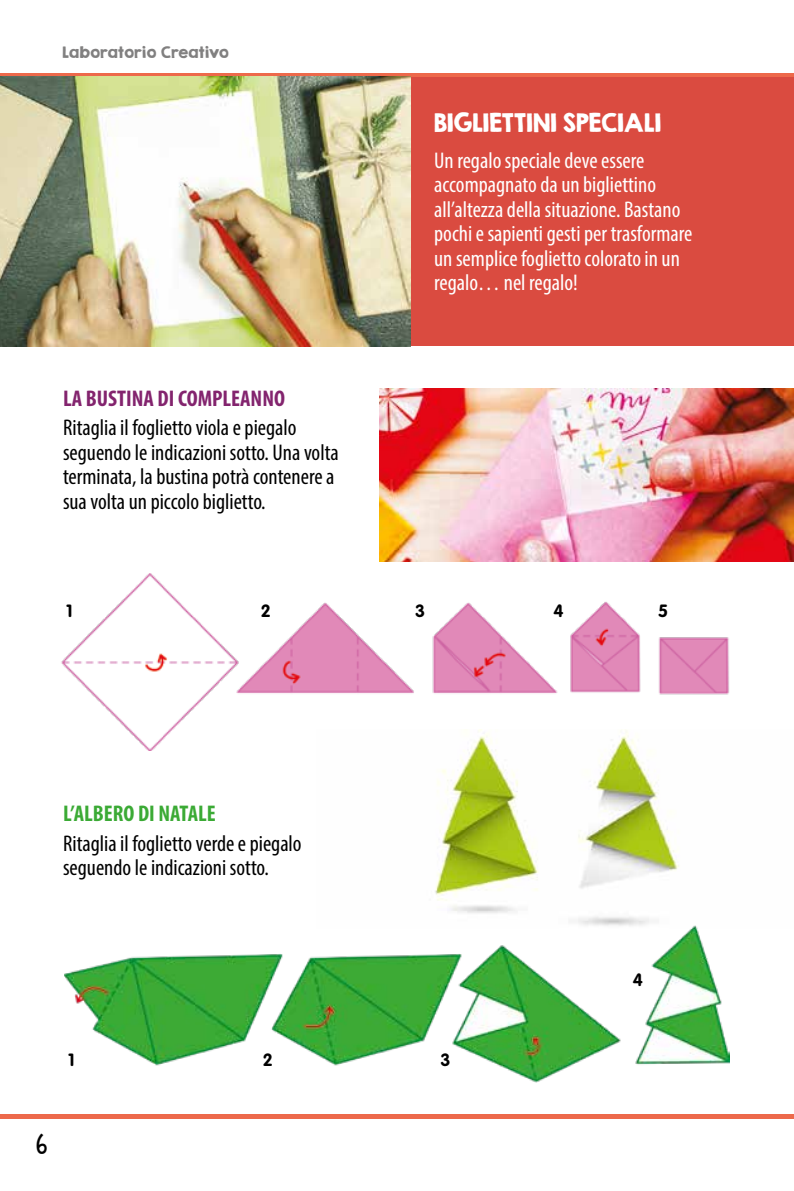
<style>
.page{position:relative;width:794px;height:1191px;background:#fff}
.page>*{position:absolute;margin:0;border:0;box-sizing:border-box;transform-origin:0 0}
.t1{font:condensed 22.75px/24.5px "Myriad Pro";color:#000}
.t2{font:condensed 22.75px/24.5px "Myriad Pro";color:#fff}
.t3{font:700 condensed 22.75px "Myriad Pro";color:#83246e}
.t4{font:22.75px "KG Second Chances Solid";color:#fff}
.t5{font:700 condensed 22.75px "Myriad Pro";color:#3baa35}
.t6{font:21px "KG She Persisted";color:#000}
.t7{font:700 17.5px "VAG Rounded";color:#000}
.t8{font:14px "KG Second Chances Solid";letter-spacing:.02em;color:#818080}
</style>
<div class="page">
<hr style="left:793px;top:829px;width:1px;height:285px;background:#da4b40">
<hr style="left:0;top:1114px;width:794px;height:4px;background:#ed694b">
<svg style="left:0;top:73px;width:794px;height:5px;background:#e16c4e"></svg>
<img style="left:435px;top:750px;width:244px;height:174px">
<div style="left:25px;top:78px;width:769px;height:268px;background:#da4b40"></div>
<img style="left:61px;top:574px;width:668px;height:176px">
<img style="left:64px;top:924px;width:665px;height:159px">
<img style="left:0;top:77px;width:410px;height:269px">
<img style="left:380px;top:388px;width:414px;height:173px">
<p class="t8" style="left:63px;top:43px;width:168px">Laboratorio Creativo</p>
<p class="t3" style="left:63px;top:384px;width:223px">LA BUSTINA DI COMPLEANNO</p>
<p class="t1" style="left:63px;top:415px;width:277px">Ritaglia il foglietto viola e piegalo seguendo le indicazioni sotto. Una volta terminata, la bustina potrà contenere a sua volta un piccolo biglietto.</p>
<p class="t4" style="left:434px;top:108px;width:229px">BIGLIETTINI SPECIALI</p>
<p class="t2" style="left:434px;top:147px;width:260px">Un regalo speciale deve essere accompagnato da un bigliettino all’altezza della situazione. Bastano pochi e sapienti gesti per trasformare un semplice foglietto colorato in un regalo… nel regalo!</p>
<p class="t7" style="left:66px;top:600px;width:8px">1</p>
<p class="t7" style="left:261px;top:600px;width:12px">2</p>
<p class="t7" style="left:415px;top:600px;width:12px">3</p>
<p class="t7" style="left:553px;top:600px;width:12px">4</p>
<p class="t7" style="left:658px;top:600px;width:12px">5</p>
<p class="t5" style="left:63px;top:799px;width:154px">L’ALBERO DI NATALE</p>
<p class="t1" style="left:63px;top:830px;width:240px">Ritaglia il foglietto verde e piegalo seguendo le indicazioni sotto.</p>
<p class="t7" style="left:68px;top:1049px;width:8px">1</p>
<p class="t7" style="left:263px;top:1049px;width:12px">2</p>
<p class="t7" style="left:440px;top:1049px;width:12px">3</p>
<p class="t6" style="left:36px;top:1128px;width:12px">6</p>
<p class="t7" style="left:633px;top:970px;width:12px">4</p>
</div>
